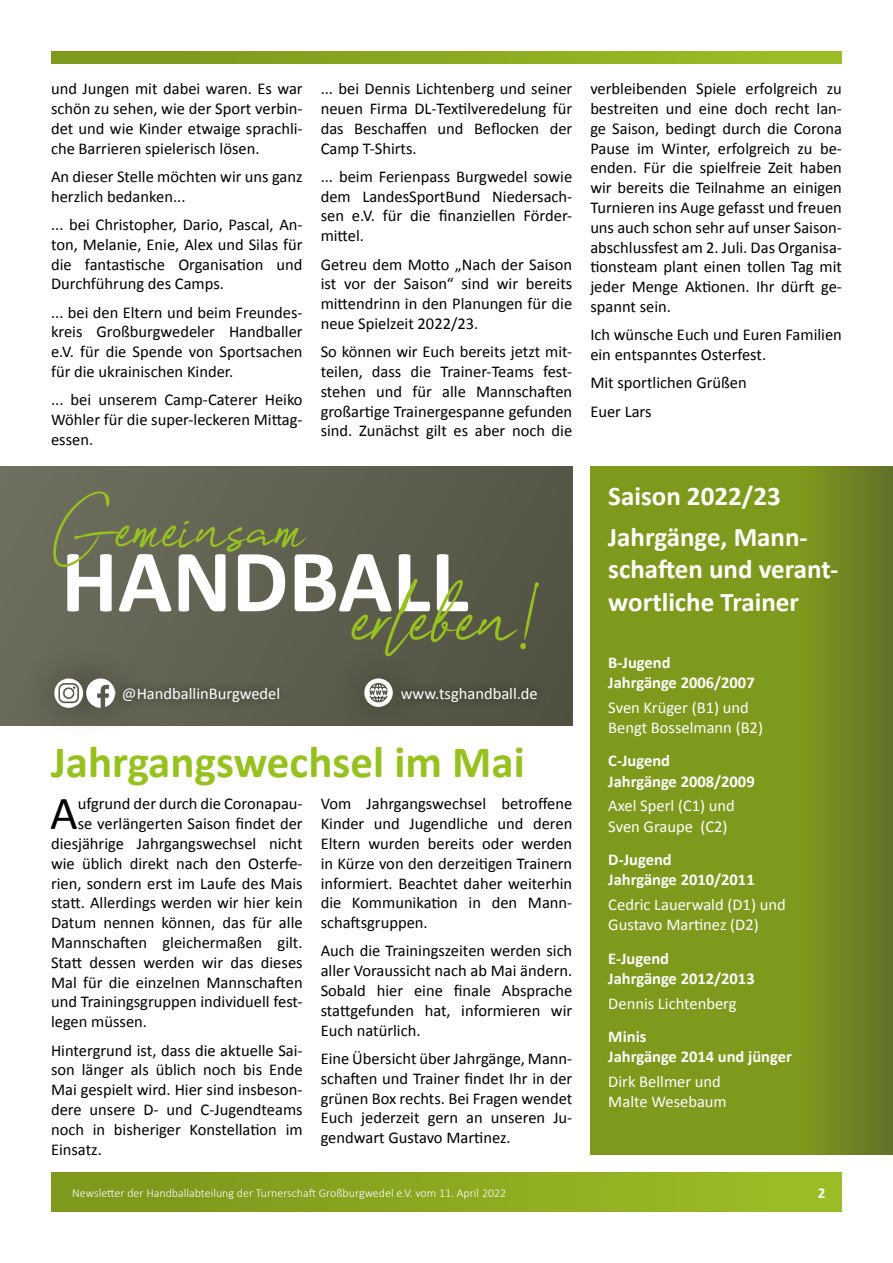
<style>
.page{position:relative;width:893px;height:1263px;background:#fff}
.page>*{position:absolute;margin:0;border:0;box-sizing:border-box;transform-origin:0 0}
.t1{font:123px "One Signature";color:#96c11e}
.t2{font:102px "One Signature";color:#96c11e}
.t3{font:700 90px "Calibri";color:#fff}
.t4{font:47.7px "Calibri";color:#000}
.t5{font:700 45px "Calibri";color:#96c11e}
.t6{font:700 27px/41px "Calibri";color:#fff}
.t7{font:16.5px/19.8px "Calibri";color:#000;text-align:justify}
.t8{font:16.5px/20.4px "Calibri";color:#fff}
.t9{font:700 16.5px/20.4px "Calibri";color:#fff}
.t10{font:700 15px "Calibri";color:#fff}
.t11{font:300 12px "Calibri";color:#fff}
.s1{font-size:114px}
</style>
<div class="page">
<svg style="left:51px;top:51px;width:791px;height:13px;background:#8aa920"></svg>
<div style="left:51px;top:1172px;width:791px;height:40px;background:linear-gradient(to right,#7a951c,#9cbe24)"></div>
<div style="left:0;top:466px;width:572px;height:259px;background:linear-gradient(to right,#6e6e5e,#545444)"></div>
<div style="left:112px;top:677px;width:178px;height:36px;background:#5c5c4d"></div>
<div style="left:391px;top:677px;width:157px;height:36px;background:#515141"></div>
<div style="left:21px;top:645px;width:128px;height:96px;background:#000;opacity:.5"></div>
<img style="left:53px;top:678px;width:63px;height:30px">
<div style="left:331px;top:645px;width:95px;height:95px;background:#000;opacity:.5"></div>
<img style="left:364px;top:678px;width:30px;height:30px">
<svg style="left:590px;top:467px;width:303px;height:687px;background:#79931e"></svg>
<p class="t7" style="left:51px;top:78px;width:253px">und Jungen mit dabei waren. Es war schön zu sehen, wie der Sport verbin&shy;det und wie Kinder etwaige sprachli&shy;che Barrieren spielerisch lösen.</p>
<p class="t7" style="left:51px;top:166px;width:253px">An dieser Stelle möchten wir uns ganz herzlich bedanken...</p>
<p class="t7" style="left:51px;top:214px;width:253px">... bei Christopher, Dario, Pascal, An&shy;ton, Melanie, Enie, Alex und Silas für die fantastische Organisation und Durchführung des Camps.</p>
<p class="t7" style="left:51px;top:302px;width:253px">... bei den Eltern und beim Freundes&shy;kreis Großburgwedeler Handballer e.V. für die Spende von Sportsachen für die ukrainischen Kinder.</p>
<p class="t7" style="left:51px;top:390px;width:253px">... bei unserem Camp-Caterer Heiko Wöhler für die super-leckeren Mittag&shy;essen.</p>
<p class="t7" style="left:321px;top:78px;width:253px">... bei Dennis Lichtenberg und seiner neuen Firma DL-Textilveredelung für das Beschaffen und Beflocken der Camp T-Shirts.</p>
<p class="t7" style="left:321px;top:166px;width:253px">... beim Ferienpass Burgwedel sowie dem LandesSportBund Niedersach&shy;sen e.V. für die finanziellen Förder&shy;mittel.</p>
<p class="t7" style="left:321px;top:254px;width:253px">Getreu dem Motto „Nach der Saison ist vor der Saison“ sind wir bereits mittendrinn in den Planungen für die neue Spielzeit 2022/23.</p>
<p class="t7" style="left:321px;top:341px;width:253px">So können wir Euch bereits jetzt mit&shy;teilen, dass die Trainer-Teams fest&shy;stehen und für alle Mannschaften großartige Trainergespanne gefunden sind. Zunächst gilt es aber noch die</p>
<h2 class="t2" style="left:53px;top:484px;width:254px">Gemeinsam</h2>
<h3 class="t3" style="left:61px;top:518px;width:409px">HANDBALL</h3>
<h1 class="t1" style="left:354px;top:565px;width:189px">erleben<span class="s1">!</span></h1>
<p class="t8" style="left:122px;top:683px;width:160px">@HandballinBurgwedel</p>
<p class="t8" style="left:401px;top:683px;width:139px">www.tsghandball.de</p>
<h3 class="t5" style="left:51px;top:730px;width:475px">Jahrgangswechsel im Mai</h3>
<h3 class="t4" style="left:50px;top:780px;width:29px">A</h3>
<p class="t7" style="left:78px;top:793px;width:226px">ufgrund der durch die Coronapau-</p>
<p class="t7" style="left:321px;top:793px;width:253px">Vom Jahrgangswechsel betroffene Kinder und Jugendliche und deren Eltern wurden bereits oder werden in Kürze von den derzeitigen Trainern informiert. Beachtet daher weiterhin die Kommunikation in den Mann&shy;schaftsgruppen.</p>
<p class="t7" style="left:321px;top:941px;width:253px">Auch die Trainingszeiten werden sich aller Voraussicht nach ab Mai ändern.<br>Sobald hier eine finale Absprache stattgefunden hat, informieren wir Euch natürlich.</p>
<p class="t7" style="left:321px;top:1048px;width:253px">Eine Übersicht über Jahrgänge, Mann&shy;schaften und Trainer findet Ihr in der grünen Box rechts. Bei Fragen wendet Euch jederzeit gern an unseren Ju&shy;gendwart Gustavo Martinez.</p>
<p class="t7" style="left:78px;top:813px;width:226px">se verlängerten Saison findet der</p>
<p class="t7" style="left:51px;top:833px;width:253px">diesjährige Jahrgangswechsel nicht</p>
<p class="t7" style="left:51px;top:853px;width:253px">wie üblich direkt nach den Osterfe-</p>
<p class="t7" style="left:51px;top:873px;width:253px">rien, sondern erst im Laufe des Mais</p>
<p class="t7" style="left:51px;top:892px;width:253px">statt. Allerdings werden wir hier kein</p>
<p class="t7" style="left:51px;top:912px;width:253px">Datum nennen können, das für alle</p>
<p class="t7" style="left:51px;top:932px;width:253px">Mannschaften gleichermaßen gilt.</p>
<p class="t7" style="left:51px;top:952px;width:253px">Statt dessen werden wir das dieses</p>
<p class="t7" style="left:51px;top:972px;width:253px">Mal für die einzelnen Mannschaften</p>
<p class="t7" style="left:51px;top:991px;width:253px">und Trainingsgruppen individuell fest-</p>
<p class="t7" style="left:51px;top:1011px;width:98px">legen müssen.</p>
<p class="t7" style="left:51px;top:1040px;width:253px">Hintergrund ist, dass die aktuelle Sai&shy;son länger als üblich noch bis Ende Mai gespielt wird. Hier sind insbeson&shy;dere unsere D- und C-Jugendteams noch in bisheriger Konstellation im Einsatz.</p>
<p class="t7" style="left:590px;top:78px;width:253px">verbleibenden Spiele erfolgreich zu bestreiten und eine doch recht lan&shy;ge Saison, bedingt durch die Corona Pause im Winter, erfolgreich zu be&shy;enden. Für die spielfreie Zeit haben wir bereits die Teilnahme an einigen Turnieren ins Auge gefasst und freuen uns auch schon sehr auf unser Saison&shy;abschlussfest am 2. Juli. Das Organisa&shy;tionsteam plant einen tollen Tag mit jeder Menge Aktionen. Ihr dürft ge&shy;spannt sein.</p>
<p class="t7" style="left:590px;top:324px;width:253px">Ich wünsche Euch und Euren Familien ein entspanntes Osterfest.</p>
<p class="t7" style="left:590px;top:368px;width:158px;line-height:28.3px">Mit sportlichen Grüßen<br>Euer Lars</p>
<h3 class="t6" style="left:608px;top:474px;width:201px">Saison 2022/23<br>Jahrgänge, Mann-</h3>
<h3 class="t6" style="left:608px;top:552px;width:231px;line-height:32.4px">schaften und verant&shy;wortliche Trainer</h3>
<p class="t9" style="left:608px;top:651px;width:148px">B-Jugend<br>Jahrgänge 2006/2007</p>
<p class="t8" style="left:608px;top:697px;width:156px">Sven Krüger (B1) und<br>Bengt Bosselmann (B2)</p>
<p class="t9" style="left:608px;top:750px;width:148px">C-Jugend<br>Jahrgänge 2008/2009</p>
<p class="t8" style="left:608px;top:795px;width:128px">Axel Sperl (C1) und<br>Sven Graupe (C2)</p>
<p class="t9" style="left:608px;top:849px;width:148px">D-Jugend<br>Jahrgänge 2010/2011</p>
<p class="t8" style="left:608px;top:894px;width:179px">Cedric Lauerwald (D1) und<br>Gustavo Martinez (D2)</p>
<p class="t9" style="left:608px;top:947px;width:148px">E-Jugend<br>Jahrgänge 2012/2013</p>
<p class="t8" style="left:608px;top:992px;width:130px">Dennis Lichtenberg</p>
<p class="t9" style="left:608px;top:1025px;width:185px">Minis<br>Jahrgänge 2014 und jünger</p>
<p class="t8" style="left:608px;top:1071px;width:120px">Dirk Bellmer und<br>Malte Wesebaum</p>
<p class="t11" style="left:72px;top:1185px;width:436px">Newsletter der Handballabteilung der Turnerschaft Großburgwedel e.V. vom 11. April 2022</p>
<p class="t10" style="left:818px;top:1182px;width:9px">2</p>
</div>
